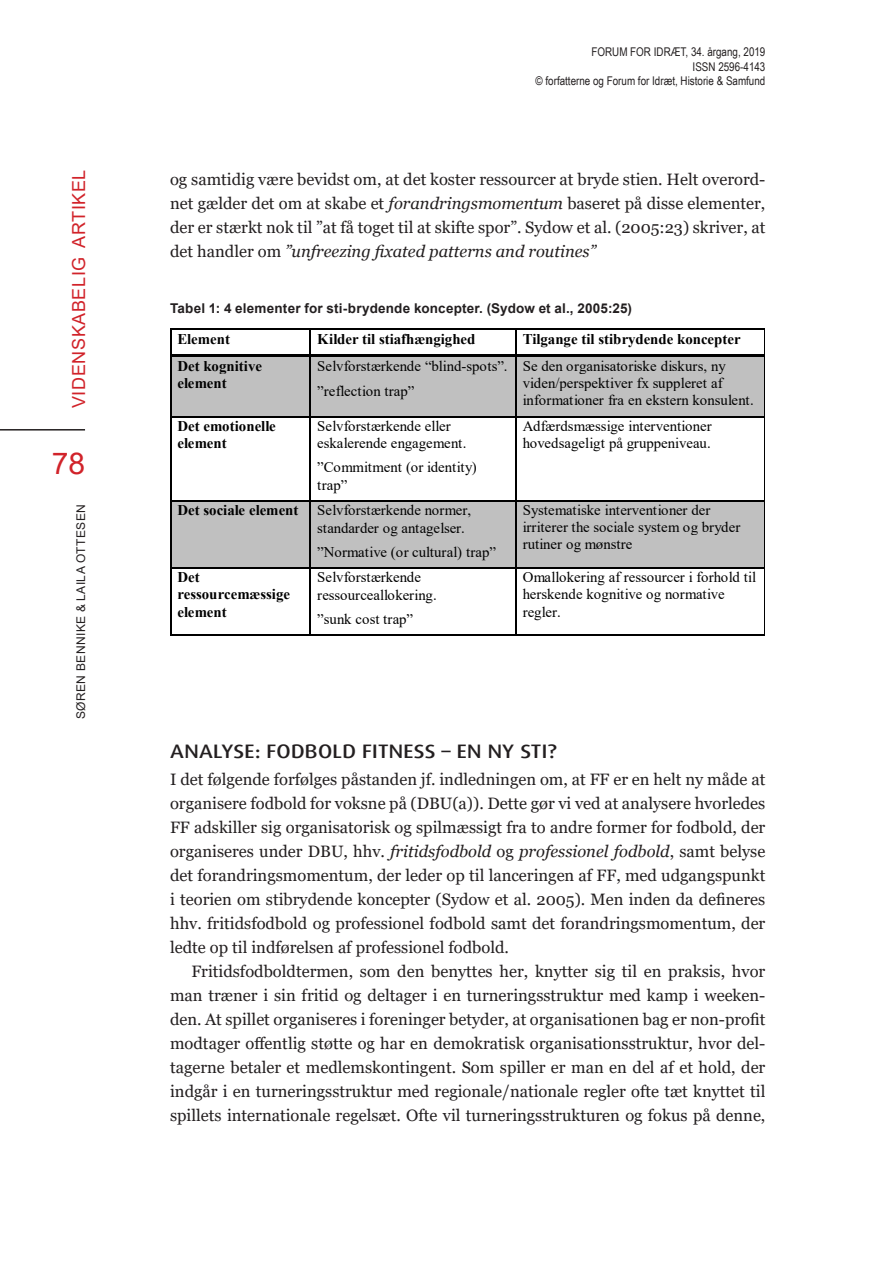
<style>
.page{position:relative;width:893px;height:1263px;background:#fff}
.page>*{position:absolute;margin:0;border:0;box-sizing:border-box;transform-origin:0 0}
.t1{font:30px "Arial";color:#d1232a}
._2_Under{font:500 19.5px "Dax Wide";letter-spacing:.015em;color:#231f20}
.t2{font:18px "Arial";letter-spacing:.035em;color:#d1232a}
.Første_afsnit{font:16.5px/24px "Georgia";color:#231f20;text-align:justify}
.Brødtekst{font:16.5px/24px "Georgia";color:#231f20;text-align:justify}
.t3{font:14.85px/17.2px "Times New Roman";color:#000}
.t4{font:700 14.85px/17.5px "Times New Roman";color:#000}
.Tabeloverskrift{font:700 13.5px "Arial";letter-spacing:.015em;color:#231f20}
.t5{font:12px/14.4px "Arial Narrow";color:#231f20;text-align:right}
.t6{font:12px "Arial";letter-spacing:.035em;color:#231f20}
.s1{font-style:italic}
</style>
<div class="page">
<hr style="left:0;top:429px;width:85px;height:1px;background:#231f20">
<hr style="left:171px;top:329px;width:139px;height:1px;background:#000">
<hr style="left:311px;top:329px;width:205px;height:1px;background:#000">
<hr style="left:517px;top:329px;width:248px;height:1px;background:#000">
<div style="left:171px;top:357px;width:139px;height:59px;background:#c0c0c0"></div>
<div style="left:311px;top:357px;width:205px;height:59px;background:#c0c0c0"></div>
<div style="left:517px;top:357px;width:248px;height:59px;background:#c0c0c0"></div>
<svg style="left:170px;top:329px;width:1px;height:28px"></svg>
<hr style="left:171px;top:355px;width:139px;height:2px;background:#000">
<svg style="left:310px;top:329px;width:3px;height:28px"></svg>
<hr style="left:313px;top:355px;width:203px;height:2px;background:#000">
<svg style="left:516px;top:329px;width:2px;height:28px"></svg>
<hr style="left:518px;top:355px;width:247px;height:2px;background:#000">
<hr style="left:170px;top:357px;width:1px;height:59px;background:#000">
<hr style="left:310px;top:357px;width:1px;height:59px;background:#000">
<hr style="left:516px;top:357px;width:1px;height:59px;background:#000">
<hr style="left:171px;top:416px;width:139px;height:1px;background:#000">
<hr style="left:311px;top:416px;width:205px;height:1px;background:#000">
<hr style="left:517px;top:416px;width:248px;height:1px;background:#000">
<hr style="left:170px;top:417px;width:1px;height:83px;background:#000">
<hr style="left:310px;top:417px;width:1px;height:83px;background:#000">
<hr style="left:516px;top:417px;width:1px;height:83px;background:#000">
<div style="left:171px;top:501px;width:139px;height:66px;background:#c0c0c0"></div>
<div style="left:311px;top:501px;width:205px;height:66px;background:#c0c0c0"></div>
<div style="left:517px;top:501px;width:248px;height:66px;background:#c0c0c0"></div>
<hr style="left:171px;top:500px;width:139px;height:1px;background:#000">
<hr style="left:311px;top:500px;width:205px;height:1px;background:#000">
<hr style="left:517px;top:500px;width:248px;height:1px;background:#000">
<hr style="left:170px;top:501px;width:1px;height:66px;background:#000">
<hr style="left:310px;top:501px;width:1px;height:66px;background:#000">
<hr style="left:516px;top:501px;width:1px;height:66px;background:#000">
<hr style="left:171px;top:567px;width:139px;height:2px;background:#000">
<hr style="left:311px;top:567px;width:205px;height:2px;background:#000">
<hr style="left:517px;top:567px;width:248px;height:2px;background:#000">
<hr style="left:170px;top:569px;width:1px;height:66px;background:#000">
<hr style="left:171px;top:635px;width:139px;height:1px;background:#000">
<hr style="left:310px;top:569px;width:1px;height:66px;background:#000">
<hr style="left:311px;top:635px;width:205px;height:1px;background:#000">
<hr style="left:516px;top:569px;width:1px;height:66px;background:#000">
<hr style="left:517px;top:635px;width:248px;height:1px;background:#000">
<p class="t2" style="left:66px;top:408px;width:240px;rotate:-90deg">VIDENSKABELIG ARTIKEL</p>
<h1 class="t1" style="left:52px;top:442px;width:35px">78</h1>
<p class="t6" style="left:73px;top:719px;width:217px;rotate:-90deg">SØREN BENNIKE &amp; LAILA OTTESEN</p>
<p class="t5" style="left:535px;top:44px;width:231px">FORUM FOR IDRÆT, 34. årgang, 2019<br>ISSN 2596-4143<br>© forfatterne og Forum for Idræt, Historie &amp; Samfund</p>
<p class="Første_afsnit" style="left:170px;top:167px;width:597px">og samtidig være bevidst om, at det koster ressourcer at bryde stien. Helt overord&shy;net gælder det om at skabe et <span class="s1">forandringsmomentum</span> baseret på disse elementer, der er stærkt nok til ”at få toget til at skifte spor”. Sydow et al. (2005:23) skriver, at det handler om <span class="s1">”unfreezing fixated patterns and routines”</span></p>
<p class="Tabeloverskrift" style="left:170px;top:299px;width:463px">Tabel 1: 4 elementer for sti-brydende koncepter. (Sydow et al., 2005:25)</p>
<p class="t4" style="left:177px;top:330px;width:54px">Element</p>
<p class="t4" style="left:317px;top:330px;width:160px">Kilder til stiafhængighed</p>
<p class="t4" style="left:523px;top:330px;width:220px">Tilgange til stibrydende koncepter</p>
<p class="t4" style="left:177px;top:357px;width:86px">Det kognitive element</p>
<p class="t3" style="left:317px;top:353px;width:192px;line-height:24.6px">Selvforstærkende “blind-spots”. ”reflection trap”</p>
<p class="t3" style="left:523px;top:357px;width:233px">Se den organisatoriske diskurs, ny viden/perspektiver fx suppleret af informationer fra en ekstern konsulent.</p>
<p class="t4" style="left:177px;top:417px;width:100px">Det emotionelle element</p>
<p class="t3" style="left:317px;top:417px;width:151px">Selvforstærkende eller eskalerende engagement.</p>
<p class="t3" style="left:317px;top:458px;width:161px">”Commitment (or identity) trap”</p>
<p class="t3" style="left:523px;top:417px;width:190px">Adfærdsmæssige interventioner hovedsageligt på gruppeniveau.</p>
<p class="t4" style="left:177px;top:501px;width:122px">Det sociale element</p>
<p class="t3" style="left:317px;top:501px;width:155px">Selvforstærkende normer, standarder og antagelser.</p>
<p class="t3" style="left:317px;top:543px;width:180px">”Normative (or cultural) trap”</p>
<p class="t4" style="left:177px;top:568px;width:114px">Det ressourcemæssige element</p>
<p class="t3" style="left:317px;top:568px;width:121px">Selvforstærkende ressourceallokering.</p>
<p class="t3" style="left:317px;top:610px;width:97px">”sunk cost trap”</p>
<p class="t3" style="left:523px;top:501px;width:219px">Systematiske interventioner der irriterer the sociale system og bryder rutiner og mønstre</p>
<p class="t3" style="left:523px;top:568px;width:235px">Omallokering af ressourcer i forhold til herskende kognitive og normative regler.</p>
<p class="_2_Under" style="left:170px;top:740px;width:388px">ANALYSE: FODBOLD FITNESS – EN NY STI?</p>
<p class="Første_afsnit" style="left:170px;top:767px;width:597px">I det følgende forfølges påstanden jf. indledningen om, at FF er en helt ny måde at organisere fodbold for voksne på (DBU(a)). Dette gør vi ved at analysere hvorledes FF adskiller sig organisatorisk og spilmæssigt fra to andre former for fodbold, der organiseres under DBU, hhv. <span class="s1">fritidsfodbold</span> og <span class="s1">professionel fodbold</span>, samt belyse det forandringsmomentum, der leder op til lanceringen af FF, med udgangspunkt i teorien om stibrydende koncepter (Sydow et al. 2005). Men inden da defineres hhv. fritidsfodbold og professionel fodbold samt det forandringsmomentum, der ledte op til indførelsen af professionel fodbold.</p>
<p class="Brødtekst" style="left:170px;top:959px;width:597px;text-indent:21px">Fritidsfodboldtermen, som den benyttes her, knytter sig til en praksis, hvor man træner i sin fritid og deltager i en turneringsstruktur med kamp i weeken&shy;den. At spillet organiseres i foreninger betyder, at organisationen bag er non-profit modtager offentlig støtte og har en demokratisk organisationsstruktur, hvor del&shy;tagerne betaler et medlemskontingent. Som spiller er man en del af et hold, der indgår i en turneringsstruktur med regionale/nationale regler ofte tæt knyttet til spillets internationale regelsæt. Ofte vil turneringsstrukturen og fokus på denne,</p>
</div>
